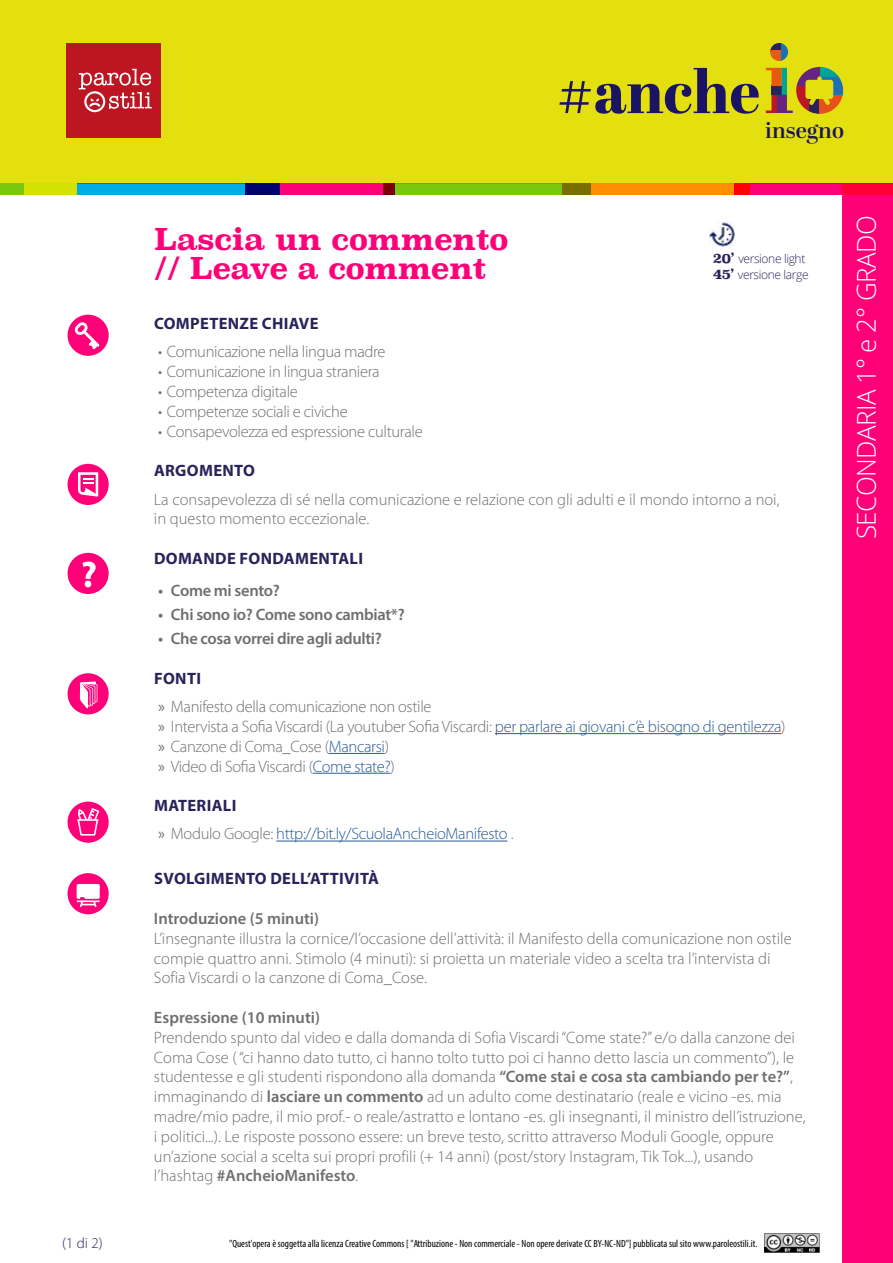
<style>
.page{position:relative;width:893px;height:1263px;background:#fff}
.page>*{position:absolute;margin:0;border:0;box-sizing:border-box;transform-origin:0 0}
.t1{font:800 60.3px "Abril Display";color:#1b1464}
.t2{font:700 30px/28.5px "Superclarendon";letter-spacing:-.02em;color:#ff0079}
.t3{font:300 25.95px "Open Sans";letter-spacing:-.02em;color:#fff}
.t4{font:600 22.5px "Abril Display";color:#1b1464}
.t5{font:300 16.5px/19.8px "Myriad Pro";color:#706f6f}
.t6{font:300 16.5px/19.8px "Myriad Pro";letter-spacing:-.02em;color:#706f6f}
.t7{font:600 16.5px "Myriad Pro";letter-spacing:-.02em;color:#706f6f}
.t8{font:700 16.5px "Myriad Pro";letter-spacing:.02em;color:#29235c}
.t9{font:300 16.5px/28.3px "Myriad Pro";letter-spacing:-.02em;color:#275b9b}
.t10{font:600 16.5px "Myriad Pro";color:#706f6f}
.t11{font:300 15px "Myriad Pro";color:#29235c}
.t12{font:300 12px/16.2px "Open Sans";letter-spacing:-.03em;color:#29235c}
.t13{font:condensed 10.5px "Myriad Pro";color:#000}
.s1{font-family:"Superclarendon";font-weight:700;font-size:13.5px}
.s2{font-weight:700;color:#29235c}
.s3{font-weight:400}
.s4{color:#275b9b}
.s5{font-weight:400;color:#706f6f}
.s6{color:#706f6f}
.s7{font-weight:600}
</style>
<div class="page">
<img style="left:765px;top:1233px;width:54px;height:19px">
<div style="left:842px;top:0;width:51px;height:1263px;background:#ff0079"></div>
<div style="left:0;top:0;width:893px;height:183px;background:#e4df0e"></div>
<div style="left:23px;top:183px;width:54px;height:12px;background:#d5e100"></div>
<div style="left:562px;top:183px;width:187px;height:12px;background:#ff8d00"></div>
<div style="left:245px;top:183px;width:150px;height:12px;background:#ff0079"></div>
<div style="left:0;top:183px;width:23px;height:12px;background:#79c80e"></div>
<svg style="left:383px;top:183px;width:207px;height:12px;fill:#79c80e"></svg>
<svg style="left:735px;top:183px;width:158px;height:12px;fill:#ff0079"></svg>
<svg style="left:77px;top:183px;width:202px;height:12px;fill:#00ace7"></svg>
<div style="left:67px;top:43px;width:94px;height:95px;background:#bd1622"></div>
<svg style="left:79px;top:69px;width:73px;height:43px"></svg>
<div style="left:808px;top:85px;width:12px;height:29px;background:#28235c"></div>
<svg style="left:833px;top:77px;width:10px;height:18px"></svg>
<svg style="left:819px;top:95px;width:24px;height:19px"></svg>
<svg style="left:819px;top:67px;width:20px;height:10px"></svg>
<svg style="left:796px;top:67px;width:23px;height:19px"></svg>
<svg style="left:796px;top:86px;width:13px;height:28px"></svg>
<svg style="left:770px;top:43px;width:12px;height:7px"></svg>
<div style="left:770px;top:50px;width:12px;height:11px;background:#e85a0d"></div>
<svg style="left:782px;top:43px;width:6px;height:18px"></svg>
<svg style="left:766px;top:68px;width:27px;height:45px"></svg>
<svg style="left:805px;top:76px;width:28px;height:29px"></svg>
<hr style="left:495px;top:733px;width:286px;height:1px;background:#275b9b">
<hr style="left:329px;top:753px;width:56px;height:1px;background:#275b9b">
<hr style="left:313px;top:773px;width:77px;height:1px;background:#275b9b">
<hr style="left:276px;top:841px;width:231px;height:1px;background:#275b9b">
<div style="left:68px;top:553px;width:41px;height:41px;background:#ff0079;border-radius:50%"></div>
<svg style="left:82px;top:561px;width:14px;height:26px"></svg>
<div style="left:68px;top:464px;width:41px;height:41px;background:#ff0079;border-radius:50%"></div>
<svg style="left:78px;top:472px;width:20px;height:25px"></svg>
<div style="left:68px;top:673px;width:41px;height:41px;background:#ff0079;border-radius:50%"></div>
<svg style="left:80px;top:681px;width:17px;height:27px"></svg>
<div style="left:68px;top:801px;width:41px;height:42px;background:#ff0079;border-radius:50%"></div>
<svg style="left:77px;top:808px;width:22px;height:27px"></svg>
<div style="left:68px;top:315px;width:41px;height:41px;background:#ff0079;border-radius:50%"></div>
<svg style="left:75px;top:322px;width:24px;height:27px"></svg>
<div style="left:68px;top:873px;width:41px;height:41px;background:#ff0079;border-radius:50%"></div>
<svg style="left:77px;top:884px;width:23px;height:23px"></svg>
<img style="left:709px;top:221px;width:26px;height:26px">
<p class="t11" style="left:62px;top:1234px;width:42px">(1 di 2)</p>
<h1 class="t1" style="left:557px;top:50px;width:204px">#anche</h1>
<h3 class="t4" style="left:765px;top:115px;width:80px">insegno</h3>
<h2 class="t2" style="left:154px;top:226px;width:356px">Lascia un commento // Leave a comment</h2>
<p class="t12" style="left:713px;top:250px;width:98px"><span class="s1">20’</span> versione light<br><span class="s1">45’</span> versione large</p>
<p class="t8" style="left:154px;top:313px;width:166px">COMPETENZE CHIAVE</p>
<p class="t6" style="left:158px;top:342px;width:229px">• Comunicazione nella lingua madre</p>
<p class="t6" style="left:158px;top:362px;width:223px">• Comunicazione in lingua straniera</p>
<p class="t6" style="left:158px;top:381px;width:141px">• Competenza digitale</p>
<p class="t6" style="left:158px;top:401px;width:191px">• Competenze sociali e civiche</p>
<p class="t6" style="left:158px;top:421px;width:266px">• Consapevolezza ed espressione culturale</p>
<p class="t8" style="left:154px;top:460px;width:102px">ARGOMENTO</p>
<p class="t5" style="left:154px;top:489px;width:627px">La consapevolezza di sé nella comunicazione e relazione con gli adulti e il mondo intorno a noi, in questo momento eccezionale.</p>
<p class="t8" style="left:154px;top:547px;width:210px">DOMANDE FONDAMENTALI</p>
<p class="t7" style="left:158px;top:580px;width:123px">• Come mi sento?</p>
<p class="t7" style="left:158px;top:604px;width:248px">• Chi sono io? Come sono cambiat*?</p>
<p class="t7" style="left:158px;top:628px;width:225px">• Che cosa vorrei dire agli adulti?</p>
<p class="t6" style="left:154px;top:664px;width:279px;line-height:28.3px"><span class="s2">FONTI<br></span><span class="s3">»</span> Manifesto della comunicazione non ostile</p>
<p class="t6" style="left:158px;top:716px;width:629px"><span class="s3">»</span> Intervista a Sofia Viscardi (La youtuber Sofia Viscardi: <span class="s4">per parlare ai giovani c’è bisogno di gentilezza</span>) <span class="s3">»</span> Canzone di Coma_Cose (<span class="s4">Mancarsi</span>)<br><span class="s3">»</span> Video di Sofia Viscardi (<span class="s4">Come state?</span>)</p>
<p class="t9" style="left:154px;top:791px;width:361px"><span class="s2">MATERIALI<br></span><span class="s5">»</span> <span class="s6">Modulo Google:</span> http://bit.ly/ScuolaAncheioManifesto <span class="s6">.</span></p>
<p class="t8" style="left:154px;top:868px;width:226px">SVOLGIMENTO DELL’ATTIVITÀ</p>
<p class="t10" style="left:154px;top:908px;width:167px">Introduzione (5 minuti)</p>
<p class="t5" style="left:154px;top:928px;width:639px">L’insegnante illustra la cornice/l’occasione dell’attività: il Manifesto della comunicazione non ostile compie quattro anni. Stimolo (4 minuti): si proietta un materiale video a scelta tra l’intervista di<br>Sofia Viscardi o la canzone di Coma_Cose.</p>
<p class="t10" style="left:154px;top:1007px;width:168px">Espressione (10 minuti)</p>
<p class="t5" style="left:154px;top:1027px;width:653px">Prendendo spunto dal video e dalla domanda di Sofia Viscardi “Come state?” e/o dalla canzone dei Coma Cose ( “ci hanno dato tutto, ci hanno tolto tutto poi ci hanno detto lascia un commento”), le studentesse e gli studenti rispondono alla domanda <span class="s7">“Come stai e cosa sta cambiando per te?”</span>, immaginando di <span class="s7">lasciare un commento</span> ad un adulto come destinatario (reale e vicino -es. mia madre/mio padre, il mio prof.- o reale/astratto e lontano -es. gli insegnanti, il ministro dell’istruzione, i politici...). Le risposte possono essere: un breve testo, scritto attraverso Moduli Google, oppure un’azione social a scelta sui propri profili (+ 14 anni) (post/story Instagram, Tik Tok...), usando l’hashtag <span class="s7">#AncheioManifesto</span>.</p>
<p class="t13" style="left:229px;top:1237px;width:530px">"Quest'opera è soggetta alla licenza Creative Commons [ "Attribuzione - Non commerciale - Non opere derivate CC BY-NC-ND"] pubblicata sul sito www.paroleostili.it.</p>
<h3 class="t3" style="left:848px;top:539px;width:325px;rotate:-90deg">SECONDARIA 1° e 2° GRADO</h3>
</div>
